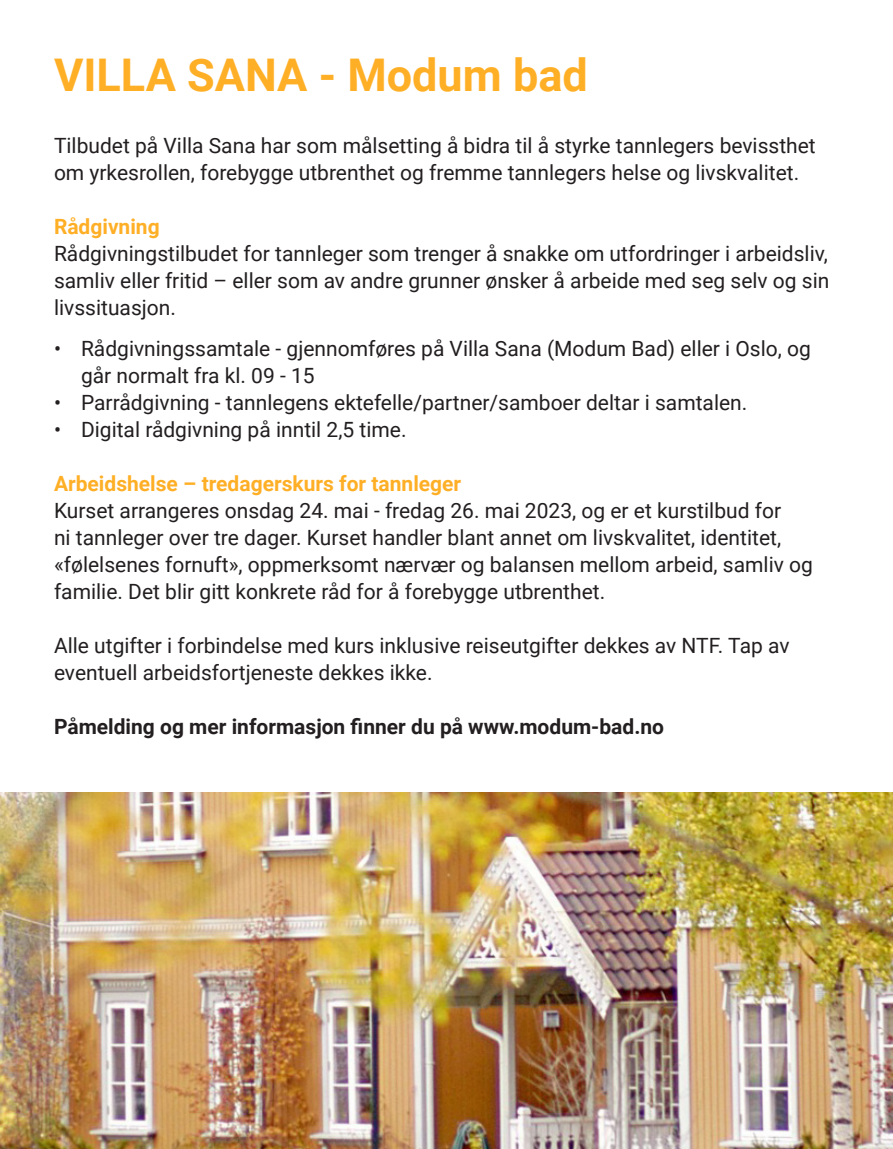
<style>
.page{position:relative;width:893px;height:1149px;background:#fff}
.page>*{position:absolute;margin:0;border:0;box-sizing:border-box;transform-origin:0 0}
.t1{font:700 45px "Roboto";color:#ffaf26}
.t2{font:21px/27px "Roboto";color:#231f20}
.t3{font:700 21px "Roboto";color:#231f20}
.t4{font:700 21px "Roboto";color:#ffaf26}
</style>
<div class="page">
<img style="left:0;top:792px;width:893px;height:356px">
<h1 class="t1" style="left:54px;top:44px;width:535px">VILLA SANA - Modum bad</h1>
<p class="t2" style="left:54px;top:131px;width:763px">Tilbudet på Villa Sana har som målsetting å bidra til å styrke tannlegers bevissthet om yrkesrollen, forebygge utbrenthet og fremme tannlegers helse og livskvalitet.</p>
<p class="t4" style="left:54px;top:212px;width:107px">Rådgivning</p>
<p class="t2" style="left:54px;top:239px;width:777px;text-align:justify">Rådgivningstilbudet for tannleger som trenger å snakke om utfordringer i arbeidsliv, samliv eller fritid – eller som av andre grunner ønsker å arbeide med seg selv og sin livssituasjon.</p>
<p class="t2" style="left:81px;top:334px;width:731px;text-indent:-27px">• Rådgivningssamtale - gjennomføres på Villa Sana (Modum Bad) eller i Oslo, og går normalt fra kl. 09 - 15</p>
<p class="t2" style="left:54px;top:388px;width:695px">• Parrådgivning - tannlegens ektefelle/partner/samboer deltar i samtalen.</p>
<p class="t2" style="left:54px;top:415px;width:354px">• Digital rådgivning på inntil 2,5 time.</p>
<p class="t4" style="left:54px;top:468px;width:409px">Arbeidshelse – tredagerskurs for tannleger</p>
<p class="t2" style="left:54px;top:496px;width:760px">Kurset arrangeres onsdag 24. mai - fredag 26. mai 2023, og er et kurstilbud for<br>ni tannleger over tre dager. Kurset handler blant annet om livskvalitet, identitet, «følelsenes fornuft», oppmerksomt nærvær og balansen mellom arbeid, samliv og familie. Det blir gitt konkrete råd for å forebygge utbrenthet.</p>
<p class="t2" style="left:54px;top:631px;width:737px">Alle utgifter i forbindelse med kurs inklusive reiseutgifter dekkes av NTF. Tap av eventuell arbeidsfortjeneste dekkes ikke.</p>
<p class="t3" style="left:54px;top:711px;width:612px">Påmelding og mer informasjon finner du på www.modum-bad.no</p>
</div>
